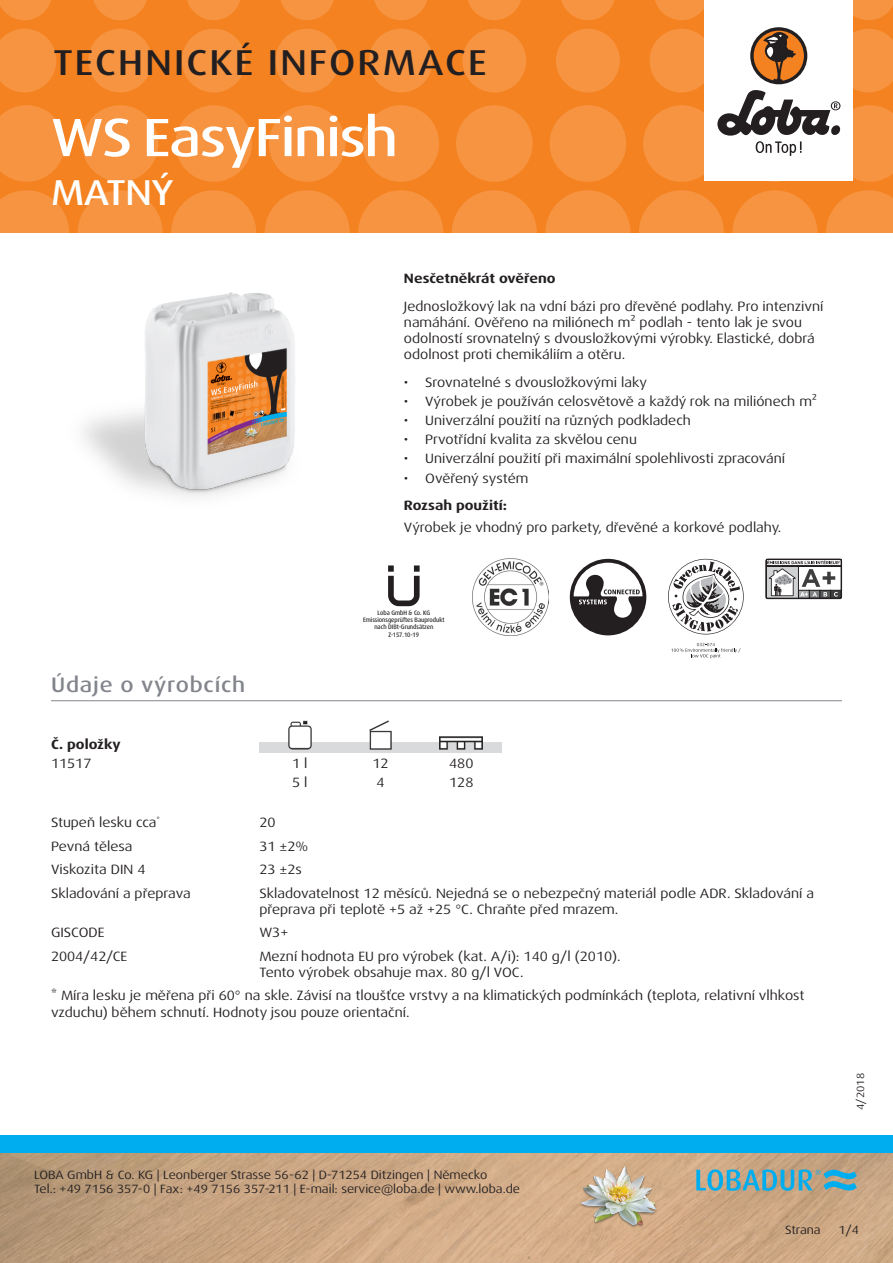
<style>
.page{position:relative;width:893px;height:1263px;background:#fff}
.page>*{position:absolute;margin:0;border:0;box-sizing:border-box;transform-origin:0 0}
.t1{font:500 expanded 54px "Dax Pro";letter-spacing:-.025em;color:#fff}
.t2{font:500 expanded 36px "Dax Pro";letter-spacing:.06em;color:#231f20}
.t3{font:500 expanded 36px "Dax Pro";letter-spacing:-.015em;color:#fff}
.Titel_grau{font:500 expanded 21px "Dax Pro";letter-spacing:.04em;color:#82858b}
.Text{font:expanded 13.5px/16.2px "Dax Pro";color:#231f20}
.Text_Bold{font:700 expanded 13.5px "Dax Pro";color:#231f20}
.Text_zentriert{font:expanded 13.5px "Dax Pro";color:#231f20}
.t4{font:expanded 12px/14.4px "Dax Pro";color:#231f20}
.t5{font:expanded 10.5px "Dax Pro";color:#231f20}
.DIBT{font:500 expanded 6.45px/7.5px "Dax Pro";color:#231f20;text-align:center;scale:.82 1}
</style>
<div class="page">
<div style="left:0;top:0;width:893px;height:233px;background:#f58220"></div>
<svg style="left:0;top:190px;width:69px;height:43px"></svg>
<svg style="left:78px;top:190px;width:85px;height:85px;fill:#f69441"></svg>
<svg style="left:171px;top:190px;width:85px;height:85px;fill:#f69441"></svg>
<svg style="left:265px;top:190px;width:85px;height:85px;fill:#f69441"></svg>
<svg style="left:358px;top:190px;width:85px;height:85px;fill:#f69441"></svg>
<svg style="left:545px;top:190px;width:85px;height:85px;fill:#f69441"></svg>
<svg style="left:452px;top:190px;width:85px;height:85px;fill:#f69441"></svg>
<svg style="left:732px;top:190px;width:85px;height:85px;fill:#f69441"></svg>
<svg style="left:639px;top:190px;width:85px;height:85px;fill:#f69441"></svg>
<svg style="left:826px;top:190px;width:67px;height:43px"></svg>
<svg style="left:0;top:105px;width:65px;height:77px"></svg>
<svg style="left:82px;top:105px;width:76px;height:77px"></svg>
<svg style="left:175px;top:105px;width:77px;height:77px"></svg>
<svg style="left:269px;top:105px;width:76px;height:77px"></svg>
<svg style="left:456px;top:105px;width:77px;height:77px"></svg>
<svg style="left:362px;top:105px;width:77px;height:77px"></svg>
<svg style="left:550px;top:105px;width:76px;height:77px"></svg>
<svg style="left:0;top:29px;width:56px;height:63px"></svg>
<svg style="left:182px;top:29px;width:64px;height:63px"></svg>
<svg style="left:88px;top:29px;width:64px;height:63px"></svg>
<svg style="left:275px;top:29px;width:64px;height:63px"></svg>
<svg style="left:462px;top:29px;width:64px;height:63px"></svg>
<svg style="left:369px;top:29px;width:64px;height:63px"></svg>
<svg style="left:556px;top:29px;width:64px;height:63px"></svg>
<svg style="left:0;top:0;width:51px;height:20px"></svg>
<svg style="left:187px;top:0;width:53px;height:20px"></svg>
<svg style="left:468px;top:0;width:53px;height:20px"></svg>
<svg style="left:655px;top:0;width:49px;height:20px"></svg>
<svg style="left:93px;top:0;width:54px;height:20px"></svg>
<svg style="left:374px;top:0;width:54px;height:20px"></svg>
<svg style="left:281px;top:0;width:53px;height:20px"></svg>
<svg style="left:561px;top:0;width:54px;height:20px"></svg>
<svg style="left:853px;top:0;width:40px;height:20px"></svg>
<img style="left:0;top:1152px;width:893px;height:111px">
<div style="left:0;top:1135px;width:893px;height:17px;background:#00aeef"></div>
<div style="left:704px;top:0;width:149px;height:181px;background:#fff"></div>
<svg style="left:643px;top:28px;width:250px;height:154px"></svg>
<img style="left:578px;top:1161px;width:82px;height:81px">
<svg style="left:696px;top:1169px;width:161px;height:22px;background:#74a7ae"></svg>
<hr style="left:51px;top:700px;width:791px;height:1px;background:#82858b">
<img style="left:288px;top:720px;width:195px;height:22px">
<img style="left:259px;top:742px;width:243px;height:11px">
<img style="left:83px;top:272px;width:239px;height:225px">
<div style="left:414px;top:565px;width:6px;height:7px;background:#231f20"></div>
<div style="left:388px;top:565px;width:6px;height:7px;background:#231f20"></div>
<svg style="left:388px;top:576px;width:32px;height:30px"></svg>
<img style="left:472px;top:559px;width:77px;height:76px">
<svg style="left:570px;top:559px;width:76px;height:76px"></svg>
<svg style="left:671px;top:643px;width:69px;height:15px"></svg>
<svg style="left:668px;top:559px;width:76px;height:75px"></svg>
<svg style="left:766px;top:559px;width:76px;height:40px"></svg>
<h2 class="t2" style="left:53px;top:40px;width:435px">TECHNICKÉ INFORMACE</h2>
<p class="t1" style="left:51px;top:103px;width:348px">WS EasyFinish</p>
<h2 class="t3" style="left:51px;top:169px;width:124px">MATNÝ</h2>
<p class="Titel_grau" style="left:51px;top:671px;width:196px">Údaje o výrobcích</p>
<p class="Text_Bold" style="left:404px;top:269px;width:153px">Nesčetněkrát ověřeno</p>
<p class="Text" style="left:404px;top:298px;width:421px">Jednosložkový lak na vdní bázi pro dřevěné podlahy. Pro intenzivní namáhání. Ověřeno na miliónech m² podlah - tento lak je svou odolností srovnatelný s dvousložkovými výrobky. Elastické, dobrá odolnost proti chemikáliím a otěru.</p>
<p class="Text" style="left:404px;top:374px;width:244px">• Srovnatelné s dvousložkovými laky</p>
<p class="Text" style="left:404px;top:393px;width:415px">• Výrobek je používán celosvětově a každý rok na miliónech m²</p>
<p class="Text" style="left:404px;top:412px;width:288px">• Univerzální použití na různých podkladech</p>
<p class="Text" style="left:404px;top:432px;width:234px">• Prvotřídní kvalita za skvělou cenu</p>
<p class="Text" style="left:404px;top:451px;width:383px">• Univerzální použití při maximální spolehlivosti zpracování</p>
<p class="Text" style="left:404px;top:470px;width:126px">• Ověřený systém</p>
<p class="Text_Bold" style="left:404px;top:497px;width:105px">Rozsah použití:</p>
<p class="Text" style="left:404px;top:519px;width:379px">Výrobek je vhodný pro parkety, dřevěné a korkové podlahy.</p>
<p class="DIBT" style="left:363px;top:609px;width:101px">Loba GmbH &amp; Co. KG<br>Emissionsgeprüftes Bauprodukt nach DIBt-Grundsätzen<br>Z-157.10-19</p>
<p class="Text_Bold" style="left:51px;top:735px;width:71px">Č. položky</p>
<p class="Text" style="left:51px;top:755px;width:42px">11517</p>
<p class="Text_zentriert" style="left:292px;top:755px;width:17px">1 l</p>
<p class="Text_zentriert" style="left:372px;top:755px;width:18px">12</p>
<p class="Text_zentriert" style="left:449px;top:755px;width:26px">480</p>
<p class="Text_zentriert" style="left:292px;top:774px;width:17px">5 l</p>
<p class="Text_zentriert" style="left:377px;top:774px;width:10px">4</p>
<p class="Text_zentriert" style="left:449px;top:774px;width:26px">128</p>
<p class="Text" style="left:51px;top:815px;width:110px">Stupeň lesku cca<sup>*</sup></p>
<p class="Text" style="left:259px;top:815px;width:18px">20</p>
<p class="Text" style="left:51px;top:838px;width:83px">Pevná tělesa</p>
<p class="Text" style="left:259px;top:838px;width:50px">31 ±2%</p>
<p class="Text" style="left:51px;top:862px;width:96px">Viskozita DIN 4</p>
<p class="Text" style="left:259px;top:862px;width:44px">23 ±2s</p>
<p class="Text" style="left:51px;top:885px;width:141px">Skladování a přeprava</p>
<p class="Text" style="left:259px;top:885px;width:556px">Skladovatelnost 12 měsíců. Nejedná se o nebezpečný materiál podle ADR. Skladování a přeprava při teplotě +5 až +25 °C. Chraňte před mrazem.</p>
<p class="Text" style="left:51px;top:925px;width:55px">GISCODE</p>
<p class="Text" style="left:259px;top:925px;width:30px">W3+</p>
<p class="Text" style="left:51px;top:948px;width:78px">2004/42/CE</p>
<p class="Text" style="left:259px;top:948px;width:363px">Mezní hodnota EU pro výrobek (kat. A/i): 140 g/l (2010).</p>
<p class="Text" style="left:259px;top:964px;width:266px">Tento výrobek obsahuje max. 80 g/l VOC.</p>
<p class="Text" style="left:51px;top:988px;width:755px">* Míra lesku je měřena při 60° na skle. Závisí na tloušťce vrstvy a na klimatických podmínkách (teplota, relativní vlhkost vzduchu) během schnutí. Hodnoty jsou pouze orientační.</p>
<p class="t4" style="left:34px;top:1167px;width:487px">LOBA GmbH &amp; Co. KG | Leonberger Strasse 56-62 | D-71254 Ditzingen | Německo<br>Tel.: +49 7156 357-0 | Fax: +49 7156 357-211 | E-mail: service@loba.de | www.loba.de</p>
<p class="t5" style="left:854px;top:1110px;width:38px;rotate:-90deg">4/2018</p>
<p class="t4" style="left:785px;top:1223px;width:37px">Strana</p>
<p class="t4" style="left:838px;top:1223px;width:22px">1/4</p>
</div>
